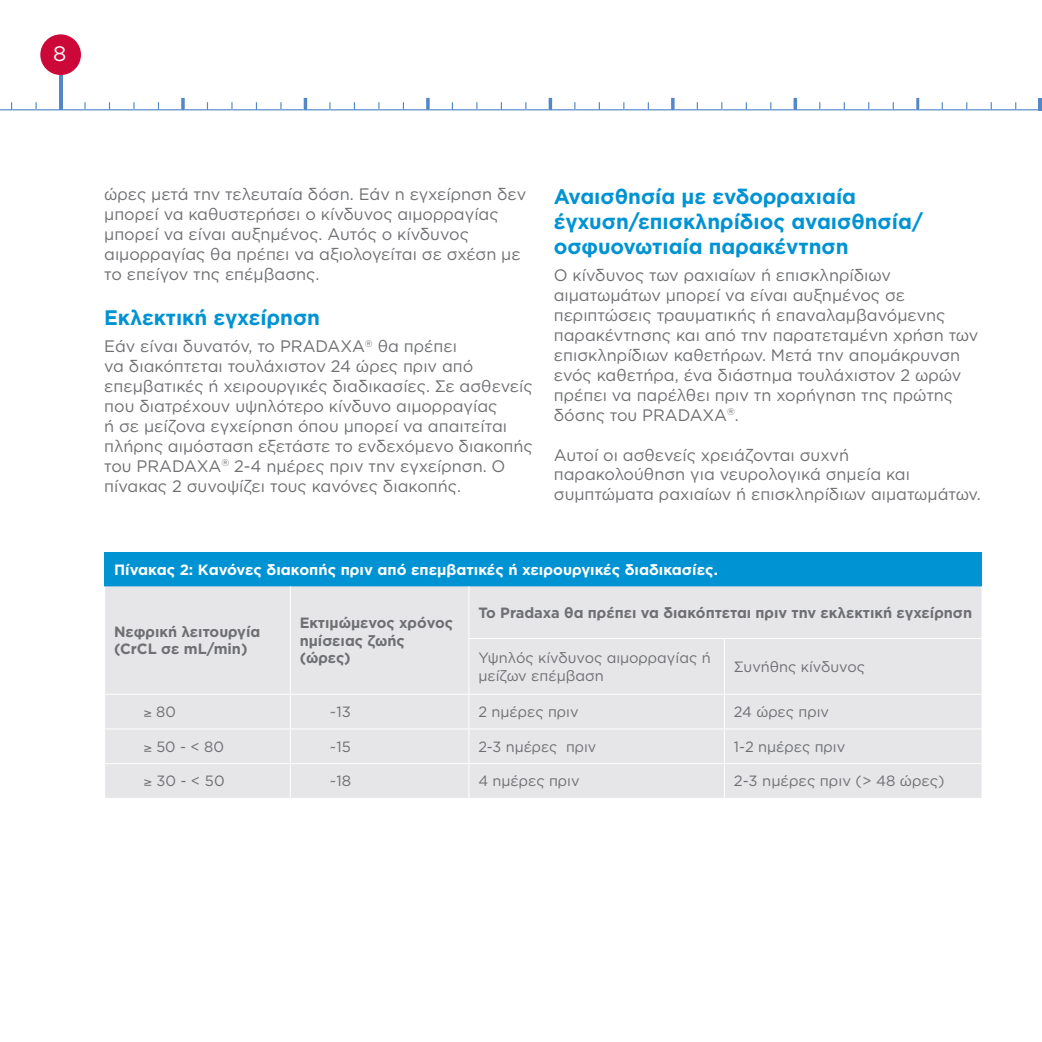
<style>
.page{position:relative;width:1042px;height:1042px;background:#fff}
.page>*{position:absolute;margin:0;border:0;box-sizing:border-box;transform-origin:0 0}
.t1{font:700 21px/25.2px "Gotham Greek";color:#0093d3}
.t2{font:21px "Gotham Greek";color:#fff}
.t3{font:16.62px/19.9px "Gotham Greek";color:#6e6f72}
.t4{font:14.88px/17.8px "Gotham Greek";color:#6e6f72}
.t5{font:700 14.88px/17.8px "Gotham Greek";color:#6e6f72}
.t6{font:700 14.88px "Gotham Greek";color:#fff}
</style>
<div class="page">
<hr style="left:59px;top:74px;width:3px;height:35px;background:#5387c5">
<hr style="left:1038px;top:98px;width:4px;height:12px;background:#5387c5">
<svg style="left:0;top:98px;width:1038px;height:12px"></svg>
<div style="left:40px;top:34px;width:41px;height:41px;background:#cc0839;border-radius:50%"></div>
<div style="left:105px;top:552px;width:877px;height:34px;background:#0093d3"></div>
<div style="left:105px;top:586px;width:876px;height:212px;background:#e6e6e8"></div>
<hr style="left:290px;top:586px;width:1px;height:52px;background:#fff">
<hr style="left:290px;top:638px;width:1px;height:56px;background:#fff">
<hr style="left:468px;top:639px;width:1px;height:55px;background:#fff">
<hr style="left:290px;top:694px;width:1px;height:34px;background:#fff">
<hr style="left:468px;top:694px;width:1px;height:34px;background:#fff">
<hr style="left:290px;top:729px;width:1px;height:34px;background:#fff">
<hr style="left:468px;top:729px;width:1px;height:34px;background:#fff">
<hr style="left:290px;top:764px;width:1px;height:34px;background:#fff">
<hr style="left:468px;top:764px;width:1px;height:34px;background:#fff">
<hr style="left:104px;top:694px;width:186px;height:1px;background:#fff">
<hr style="left:290px;top:694px;width:179px;height:1px;background:#fff">
<hr style="left:469px;top:694px;width:255px;height:1px;background:#fff">
<hr style="left:724px;top:694px;width:258px;height:1px;background:#fff">
<hr style="left:104px;top:728px;width:186px;height:1px;background:#fff">
<hr style="left:290px;top:728px;width:179px;height:1px;background:#fff">
<hr style="left:469px;top:728px;width:255px;height:1px;background:#fff">
<hr style="left:724px;top:728px;width:258px;height:1px;background:#fff">
<hr style="left:724px;top:639px;width:1px;height:55px;background:#fff">
<hr style="left:724px;top:694px;width:1px;height:34px;background:#fff">
<hr style="left:724px;top:729px;width:1px;height:34px;background:#fff">
<hr style="left:724px;top:764px;width:1px;height:34px;background:#fff">
<hr style="left:468px;top:586px;width:1px;height:52px;background:#fff">
<hr style="left:468px;top:638px;width:256px;height:1px;background:#fff">
<hr style="left:724px;top:638px;width:258px;height:1px;background:#fff">
<hr style="left:104px;top:763px;width:186px;height:1px;background:#fff">
<hr style="left:290px;top:763px;width:179px;height:1px;background:#fff">
<hr style="left:469px;top:763px;width:255px;height:1px;background:#fff">
<hr style="left:724px;top:763px;width:258px;height:1px;background:#fff">
<p class="t2" style="left:53px;top:42px;width:15px">8</p>
<p class="t3" style="left:104px;top:184px;width:423px">ώρες μετά την τελευταία δόση. Εάν η εγχείρηση δεν μπορεί να καθυστερήσει ο κίνδυνος αιμορραγίας μπορεί να είναι αυξημένος. Αυτός ο κίνδυνος αιμορραγίας θα πρέπει να αξιολογείται σε σχέση με το επείγον της επέμβασης.</p>
<p class="t1" style="left:104px;top:305px;width:217px">Εκλεκτική εγχείρηση</p>
<p class="t3" style="left:104px;top:336px;width:430px">Εάν είναι δυνατόν, το PRADAXA<sup>®</sup> θα πρέπει<br>να διακόπτεται τουλάχιστον 24 ώρες πριν από επεμβατικές ή χειρουργικές διαδικασίες. Σε ασθενείς που διατρέχουν υψηλότερο κίνδυνο αιμορραγίας<br>ή σε μείζονα εγχείρηση όπου μπορεί να απαιτείται πλήρης αιμόσταση εξετάστε το ενδεχόμενο διακοπής του PRADAXA<sup>®</sup> 2-4 ημέρες πριν την εγχείρηση. Ο πίνακας 2 συνοψίζει τους κανόνες διακοπής.</p>
<p class="t1" style="left:554px;top:183px;width:371px">Αναισθησία με ενδορραχιαία έγχυση/επισκληρίδιος αναισθησία/ οσφυονωτιαία παρακέντηση</p>
<p class="t3" style="left:554px;top:265px;width:426px">Ο κίνδυνος των ραχιαίων ή επισκληρίδιων αιματωμάτων μπορεί να είναι αυξημένος σε περιπτώσεις τραυματικής ή επαναλαμβανόμενης παρακέντησης και από την παρατεταμένη χρήση των επισκληρίδιων καθετήρων. Μετά την απομάκρυνση ενός καθετήρα, ένα διάστημα τουλάχιστον 2 ωρών πρέπει να παρέλθει πριν τη χορήγηση της πρώτης δόσης του PRADAXA<sup>®</sup>.</p>
<p class="t3" style="left:554px;top:444px;width:428px">Αυτοί οι ασθενείς χρειάζονται συχνή παρακολούθηση για νευρολογικά σημεία και συμπτώματα ραχιαίων ή επισκληρίδιων αιματωμάτων.</p>
<p class="t6" style="left:114px;top:561px;width:605px">Πίνακας 2: Kανόνες διακοπής πριν από επεμβατικές ή χειρουργικές διαδικασίες.</p>
<p class="t5" style="left:114px;top:622px;width:148px">Νεφρική λειτουργία (CrCL σε mL/min)</p>
<p class="t5" style="left:300px;top:613px;width:155px">Εκτιμώμενος χρόνος ημίσειας ζωής (ώρες)</p>
<p class="t5" style="left:478px;top:603px;width:495px">Το Pradaxa θα πρέπει να διακόπτεται πριν την εκλεκτική εγχείρηση</p>
<p class="t4" style="left:478px;top:648px;width:234px">Υψηλός κίνδυνος αιμορραγίας ή μείζων επέμβαση</p>
<p class="t4" style="left:734px;top:657px;width:133px">Συνήθης κίνδυνος</p>
<p class="t4" style="left:144px;top:702px;width:33px">≥ 80</p>
<p class="t4" style="left:329px;top:702px;width:23px">~13</p>
<p class="t4" style="left:478px;top:702px;width:102px">2 ημέρες πριν</p>
<p class="t4" style="left:734px;top:702px;width:97px">24 ώρες πριν</p>
<p class="t4" style="left:144px;top:737px;width:82px">≥ 50 - &lt; 80</p>
<p class="t4" style="left:329px;top:737px;width:23px">~15</p>
<p class="t4" style="left:478px;top:737px;width:120px">2-3 ημέρες πριν</p>
<p class="t4" style="left:734px;top:737px;width:113px">1-2 ημέρες πριν</p>
<p class="t4" style="left:144px;top:772px;width:82px">≥ 30 - &lt; 50</p>
<p class="t4" style="left:329px;top:772px;width:23px">~18</p>
<p class="t4" style="left:478px;top:772px;width:103px">4 ημέρες πριν</p>
<p class="t4" style="left:734px;top:772px;width:212px">2-3 ημέρες πριν (&gt; 48 ώρες)</p>
</div>
